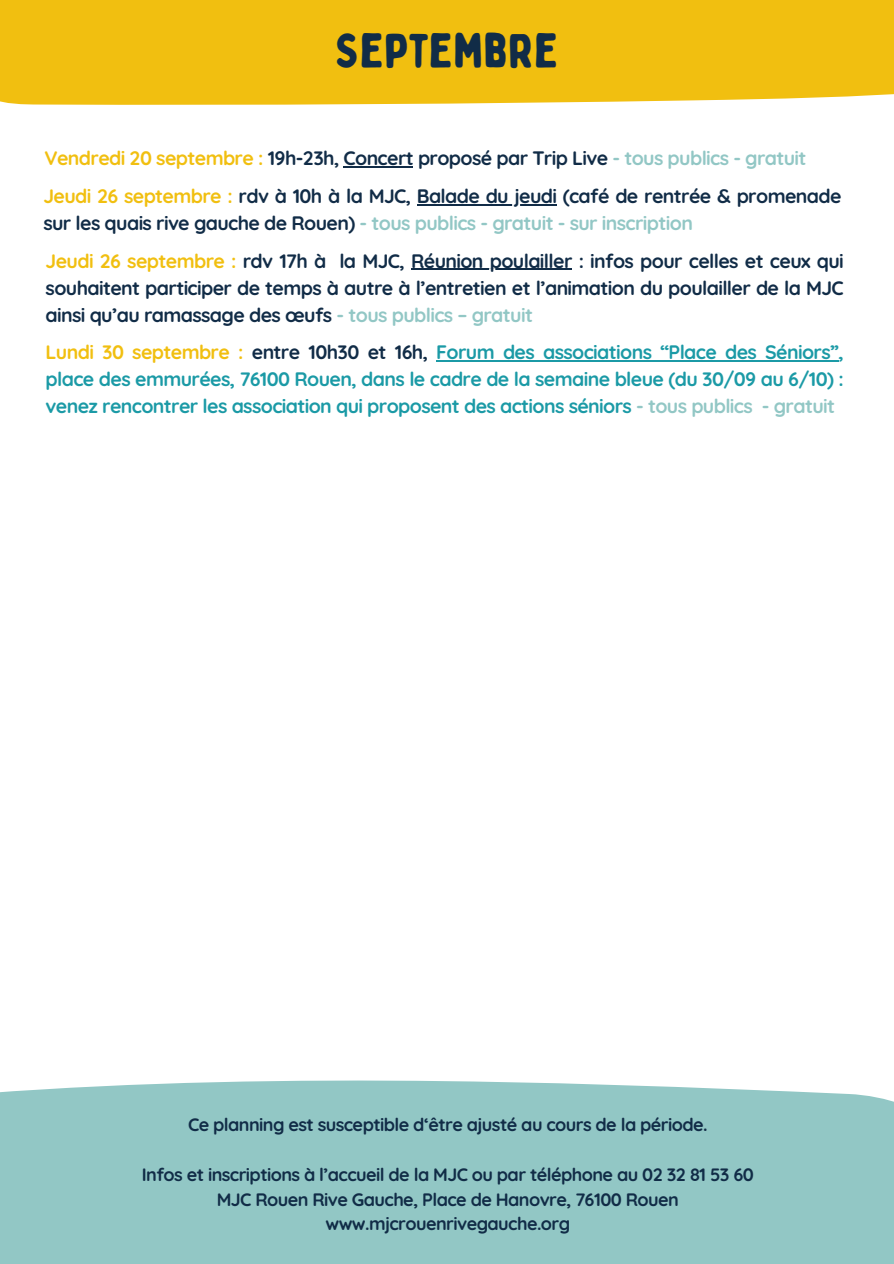
<style>
.page{position:relative;width:894px;height:1264px;background:#fff}
.page>*{position:absolute;margin:0;border:0;box-sizing:border-box;transform-origin:0 0}
.t1{font:48px "Bobby Jones Soft";color:#112c47}
.t2{font:700 19.5px/27px "Quicksand";letter-spacing:-.035em;color:#112c47}
.t3{font:700 19.5px/27px "Quicksand";letter-spacing:-.035em;color:#1b9aa6;text-align:justify}
.t4{font:700 19.5px "Quicksand";letter-spacing:-.035em;color:#92c7c5}
.t5{font:700 18px "Quicksand";letter-spacing:-.035em;color:#112c47}
.s1{color:#f1bf10}
.s2{color:#92c7c5}
.s3{color:#112c47}
</style>
<div class="page">
<div style="left:0;top:0;width:893px;height:105px;background:#f1bf10"></div>
<div style="left:0;top:1080px;width:893px;height:183px;background:#92c7c5"></div>
<hr style="left:343px;top:166px;width:70px;height:1px;background:#112c47">
<hr style="left:417px;top:204px;width:139px;height:1px;background:#112c47">
<hr style="left:436px;top:360px;width:402px;height:1px;background:#1b9aa6">
<hr style="left:411px;top:269px;width:160px;height:1px;background:#112c47">
<p class="t1" style="left:335px;top:21px;width:225px">SEPTEMBRE</p>
<p class="t2" style="left:44px;top:144px;width:763px"><span class="s1">Vendredi 20 septembre :</span> 19h-23h, Concert proposé par Trip Live <span class="s2">- tous publics - gratuit</span></p>
<p class="t2" style="left:43px;top:182px;width:799px"><span class="s1">Jeudi 26 septembre :</span> rdv à 10h à la MJC, Balade du jeudi (café de rentrée &amp; promenade</p>
<p class="t4" style="left:43px;top:210px;width:651px"><span class="s3">sur les quais rive gauche de Rouen)</span> - tous publics - gratuit - sur inscription</p>
<p class="t2" style="left:46px;top:247px;width:799px"><span class="s1">Jeudi 26 septembre :</span> rdv 17h à la MJC, Réunion poulailler : infos pour celles et ceux qui</p>
<p class="t2" style="left:46px;top:274px;width:799px">souhaitent participer de temps à autre à l’entretien et l’animation du poulailler de la MJC ainsi qu’au ramassage des œufs <span class="s2">- tous publics – gratuit</span></p>
<p class="t3" style="left:46px;top:338px;width:799px"><span class="s1">Lundi 30 septembre :</span> <span class="s3">entre 10h30 et 16h,</span> Forum des associations “Place des Séniors”, place des emmurées, 76100 Rouen, dans le cadre de la semaine bleue (du 30/09 au 6/10) : venez rencontrer les association qui proposent des actions séniors <span class="s2">- tous publics - gratuit</span></p>
<h1 class="t5" style="left:188px;top:1113px;width:521px">Ce planning est susceptible d‘être ajusté au cours de la période.</h1>
<p class="t5" style="left:142px;top:1162px;width:613px">Infos et inscriptions à l’accueil de la MJC ou par téléphone au 02 32 81 53 60</p>
<p class="t5" style="left:217px;top:1187px;width:463px">MJC Rouen Rive Gauche, Place de Hanovre, 76100 Rouen</p>
<p class="t5" style="left:325px;top:1212px;width:246px">www.mjcrouenrivegauche.org</p>
</div>
